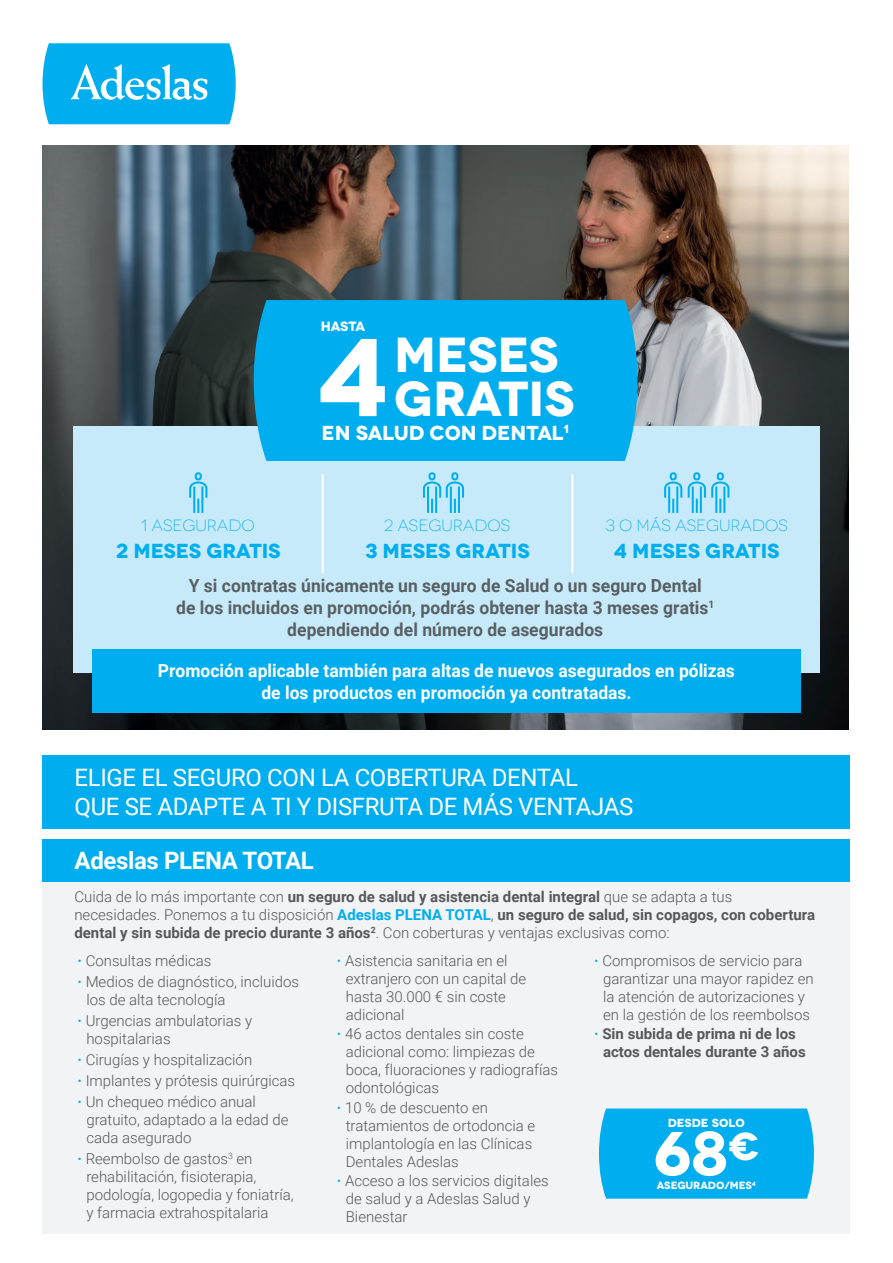
<style>
.page{position:relative;width:893px;height:1263px;background:#fff}
.page>*{position:absolute;margin:0;border:0;box-sizing:border-box;transform-origin:0 0}
.t1{font:700 110.25px "Novecentowide";color:#fff}
.t2{font:700 61.8px "Novecentowide";color:#fff}
.t3{font:700 49.05px "Novecentowide";color:#fff}
.t4{font:24px/28.8px "Roboto";letter-spacing:-.015em;color:#fff}
.t5{font:700 24px "Roboto";letter-spacing:-.015em;color:#fff}
.t6{font:700 20.25px "Novecentowide";color:#00aeef}
.t7{font:700 20.25px "Novecentowide";letter-spacing:-.01em;color:#fff}
.t8{font:700 18px/21.6px "Roboto";letter-spacing:.005em;color:#596063;text-align:center}
.t9{font:700 18px/21.6px "Roboto";color:#fff;text-align:center}
.t10{font:300 expanded 16.2px "Novecento";color:#00aeef}
.t11{font:300 15px/18px "Roboto";color:#57585a}
.t12{font:700 15px/18px "Roboto";color:#57585a}
.t13{font:700 13.5px "Novecentowide";letter-spacing:-.02em;color:#fff}
.t14{font:700 13.2px "Novecentowide";letter-spacing:-.02em;color:#fff}
.t15{font:700 11.7px "Novecentowide";color:#fff}
.t16{font:700 10.5px "Novecentowide";letter-spacing:-.015em;color:#fff}
.s1{font-weight:300}
.s2{color:#00aeef}
.s3{font-weight:700;color:#00aeef}
</style>
<div class="page">
<div style="left:43px;top:865px;width:807px;height:368px;background:#f2f3f4"></div>
<div style="left:43px;top:755px;width:807px;height:74px;background:#00aeef"></div>
<img style="left:43px;top:146px;width:805px;height:583px">
<svg style="left:43px;top:43px;width:193px;height:81px;background:#1eb7f0"></svg>
<div style="left:43px;top:839px;width:807px;height:42px;background:#00aeef"></div>
<div style="left:599px;top:1108px;width:215px;height:91px;background:#00aeef"></div>
<div style="left:73px;top:426px;width:747px;height:247px;background:#c6eafa"></div>
<hr style="left:322px;top:474px;width:2px;height:99px;background:#fff">
<hr style="left:571px;top:474px;width:2px;height:99px;background:#fff">
<div style="left:254px;top:300px;width:383px;height:161px;background:#00aeef"></div>
<div style="left:195px;top:472px;width:7px;height:8px;border:2px solid #00aeef;border-radius:2px"></div>
<svg style="left:189px;top:480px;width:19px;height:33px"></svg>
<div style="left:428px;top:472px;width:7px;height:8px;border:2px solid #00aeef;border-radius:2px"></div>
<div style="left:451px;top:472px;width:7px;height:8px;border:2px solid #00aeef;border-radius:2px"></div>
<svg style="left:423px;top:480px;width:41px;height:33px"></svg>
<div style="left:670px;top:472px;width:7px;height:8px;border:2px solid #00aeef;border-radius:2px"></div>
<div style="left:693px;top:472px;width:7px;height:8px;border:2px solid #00aeef;border-radius:2px"></div>
<div style="left:717px;top:472px;width:7px;height:8px;border:2px solid #00aeef;border-radius:2px"></div>
<svg style="left:664px;top:480px;width:66px;height:33px"></svg>
<div style="left:92px;top:649px;width:709px;height:63px;background:#00aeef"></div>
<p class="t13" style="left:321px;top:318px;width:46px">HASTA</p>
<h1 class="t1" style="left:317px;top:308px;width:74px">4</h1>
<h3 class="t3" style="left:394px;top:324px;width:166px">MESES</h3>
<p class="t14" style="left:414px;top:338px;width:45px">HASTA</p>
<h3 class="t3" style="left:394px;top:368px;width:182px">GRATIS</h3>
<h3 class="t7" style="left:321px;top:420px;width:249px">EN SALUD CON DENTAL<sup>1</sup></h3>
<p class="t10" style="left:605px;top:516px;width:184px">3 O MÁS ASEGURADOS</p>
<h3 class="t6" style="left:614px;top:538px;width:167px">4 MESES GRATIS</h3>
<p class="t8" style="left:176px;top:574px;width:540px">Y si contratas únicamente un seguro de Salud o un seguro Dental<br>de los incluidos en promoción, podrás obtener hasta 3 meses gratis<sup>1 </sup>dependiendo del número de asegurados</p>
<p class="t9" style="left:158px;top:659px;width:578px">Promoción aplicable también para altas de nuevos asegurados en pólizas de los productos en promoción ya contratadas.</p>
<p class="t10" style="left:141px;top:516px;width:115px">1 ASEGURADO</p>
<h3 class="t6" style="left:116px;top:538px;width:166px">2 MESES GRATIS</h3>
<p class="t10" style="left:384px;top:516px;width:128px">2 ASEGURADOS</p>
<h3 class="t6" style="left:365px;top:538px;width:166px">3 MESES GRATIS</h3>
<h3 class="t4" style="left:75px;top:762px;width:560px">ELIGE EL SEGURO CON LA COBERTURA DENTAL<br>QUE SE ADAPTE A TI Y DISFRUTA DE MÁS VENTAJAS</h3>
<h3 class="t5" style="left:75px;top:843px;width:241px">Adeslas PLENA TOTAL</h3>
<p class="t12" style="left:74px;top:887px;width:742px"><span class="s1">Cuida de lo más importante con</span> un seguro de salud y asistencia dental integral <span class="s1">que se adapta a tus necesidades. Ponemos a tu disposición</span> <span class="s2">Adeslas PLENA TOTAL</span><span class="s1">,</span> un seguro de salud, sin copagos, con cobertura dental y sin subida de precio durante 3 años<sup>2</sup><span class="s1">. Con coberturas y ventajas exclusivas como:</span></p>
<p class="t11" style="left:77px;top:949px;width:223px;line-height:21px"><span class="s3">·</span> Consultas médicas<br><span class="s3">·</span> Medios de diagnóstico, incluidos</p>
<p class="t11" style="left:77px;top:988px;width:176px;line-height:21px;text-indent:9px">los de alta tecnología<br><span class="s3">·</span> Urgencias ambulatorias y</p>
<p class="t11" style="left:77px;top:1027px;width:219px;line-height:21px;text-indent:9px">hospitalarias<br><span class="s3">·</span> Cirugías y hospitalización<br><span class="s3">·</span> Implantes y prótesis quirúrgicas <span class="s3">·</span> Un chequeo médico anual</p>
<p class="t11" style="left:86px;top:1110px;width:204px">gratuito, adaptado a la edad de cada asegurado</p>
<p class="t11" style="left:86px;top:1149px;width:209px;text-indent:-9px"><span class="s3">·</span> Reembolso de gastos<sup>3</sup> en rehabilitación, fisioterapia, podología, logopedia y foniatría, y farmacia extrahospitalaria</p>
<p class="t11" style="left:603px;top:951px;width:212px;text-indent:-9px"><span class="s3">·</span> Compromisos de servicio para garantizar una mayor rapidez en la atención de autorizaciones y en la gestión de los reembolsos</p>
<p class="t12" style="left:603px;top:1024px;width:204px;text-indent:-9px"><span class="s2">·</span> Sin subida de prima ni de los actos dentales durante 3 años</p>
<p class="t11" style="left:346px;top:951px;width:182px;text-indent:-9px"><span class="s3">·</span> Asistencia sanitaria en el extranjero con un capital de hasta 30.000 € sin coste adicional</p>
<p class="t11" style="left:346px;top:1024px;width:214px;text-indent:-9px"><span class="s3">·</span> 46 actos dentales sin coste adicional como: limpiezas de boca, fluoraciones y radiografías odontológicas</p>
<p class="t11" style="left:346px;top:1098px;width:191px;text-indent:-9px"><span class="s3">·</span> 10 % de descuento en tratamientos de ortodoncia e implantología en las Clínicas<br>Dentales Adeslas</p>
<p class="t11" style="left:346px;top:1171px;width:204px;text-indent:-9px"><span class="s3">·</span> Acceso a los servicios digitales de salud y a Adeslas Salud y<br>Bienestar</p>
<p class="t15" style="left:668px;top:1116px;width:78px">DESDE SOLO</p>
<h2 class="t2" style="left:653px;top:1115px;width:107px">68<sup>€</sup></h2>
<p class="t16" style="left:657px;top:1179px;width:101px">ASEGURADO/MES<sup>4</sup></p>
</div>
